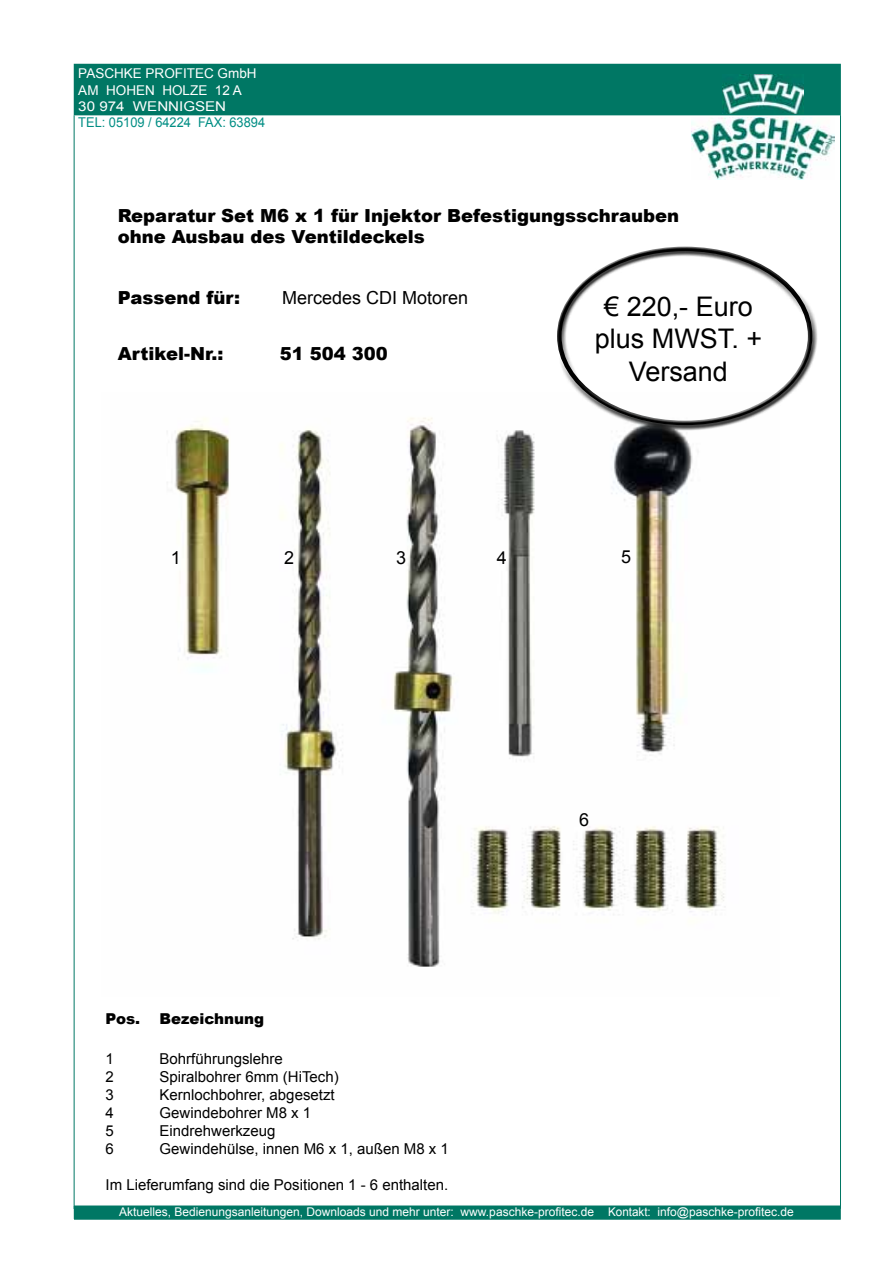
<style>
.page{position:relative;width:893px;height:1263px;background:#fff}
.page>*{position:absolute;margin:0;border:0;box-sizing:border-box;transform-origin:0 0}
.t1{font:27px/32.4px "Arial";color:#000;text-align:center}
.t2{font:900 18px/21.6px "Arial";color:#000}
.t3{font:18px "Arial";color:#000}
.t4{font:15px "Arial";color:#000}
.t5{font:900 15px "Arial";color:#000}
.t6{font:13.5px/16.2px "Arial";color:#fff}
.t7{font:13.5px "Arial";color:#008e84;scale:.95 1}
.t8{font:12px "Arial";color:#fff}
</style>
<div class="page">
<div style="left:74px;top:64px;width:767px;height:51px;background:#007764"></div>
<img style="left:722px;top:75px;width:82px;height:38px">
<img style="left:691px;top:117px;width:143px;height:63px">
<div style="left:72px;top:1204px;width:770px;height:17px;background:#007764;border:2px solid #fff"></div>
<hr style="left:840px;top:115px;width:1px;height:1094px;background:#007764">
<hr style="left:74px;top:115px;width:1px;height:1094px;background:#007764">
<img style="left:175px;top:418px;width:550px;height:549px">
<div style="left:552px;top:242px;width:258px;height:181px;background:#fff"></div>
<div style="left:559px;top:249px;width:259px;height:182px;background:#000;opacity:.75"></div>
<p class="t6" style="left:78px;top:66px;width:180px">PASCHKE PROFITEC GmbH<br>AM HOHEN HOLZE 12 A<br>30 974 WENNIGSEN</p>
<p class="t7" style="left:78px;top:113px;width:198px">TEL: 05109 / 64224 FAX: 63894</p>
<p class="t2" style="left:118px;top:204px;width:563px">Reparatur Set M6 x 1 für Injektor Befestigungsschrauben ohne Ausbau des Ventildeckels</p>
<p class="t2" style="left:118px;top:286px;width:124px">Passend für:</p>
<p class="t3" style="left:282px;top:286px;width:188px">Mercedes CDI Motoren</p>
<p class="t2" style="left:118px;top:342px;width:107px">Artikel-Nr.:</p>
<p class="t2" style="left:280px;top:342px;width:110px">51 504 300</p>
<h1 class="t1" style="left:595px;top:291px;width:169px">€ 220,- Euro plus MWST. +<br>Versand</h1>
<p class="t3" style="left:171px;top:546px;width:12px">1</p>
<p class="t3" style="left:284px;top:546px;width:12px">2</p>
<p class="t3" style="left:396px;top:546px;width:12px">3</p>
<p class="t3" style="left:497px;top:546px;width:12px">4</p>
<p class="t3" style="left:621px;top:545px;width:12px">5</p>
<p class="t5" style="left:106px;top:1008px;width:36px">Pos.</p>
<p class="t5" style="left:160px;top:1008px;width:106px">Bezeichnung</p>
<p class="t4" style="left:106px;top:1048px;width:10px">1</p>
<p class="t4" style="left:160px;top:1048px;width:125px">Bohrführungslehre</p>
<p class="t4" style="left:106px;top:1066px;width:10px">2</p>
<p class="t4" style="left:160px;top:1066px;width:181px">Spiralbohrer 6mm (HiTech)</p>
<p class="t4" style="left:106px;top:1084px;width:10px">3</p>
<p class="t4" style="left:160px;top:1084px;width:177px">Kernlochbohrer, abgesetzt</p>
<p class="t4" style="left:106px;top:1102px;width:10px">4</p>
<p class="t4" style="left:160px;top:1102px;width:153px">Gewindebohrer M8 x 1</p>
<p class="t4" style="left:106px;top:1120px;width:10px">5</p>
<p class="t4" style="left:160px;top:1120px;width:117px">Eindrehwerkzeug</p>
<p class="t4" style="left:106px;top:1138px;width:10px">6</p>
<p class="t4" style="left:160px;top:1138px;width:291px">Gewindehülse, innen M6 x 1, außen M8 x 1</p>
<p class="t4" style="left:106px;top:1174px;width:344px">Im Lieferumfang sind die Positionen 1 - 6 enthalten.</p>
<p class="t3" style="left:579px;top:808px;width:12px">6</p>
<p class="t8" style="left:119px;top:1204px;width:676px">Aktuelles, Bedienungsanleitungen, Downloads und mehr unter: www.paschke-profitec.de Kontakt: info@paschke-profitec.de</p>
</div>
